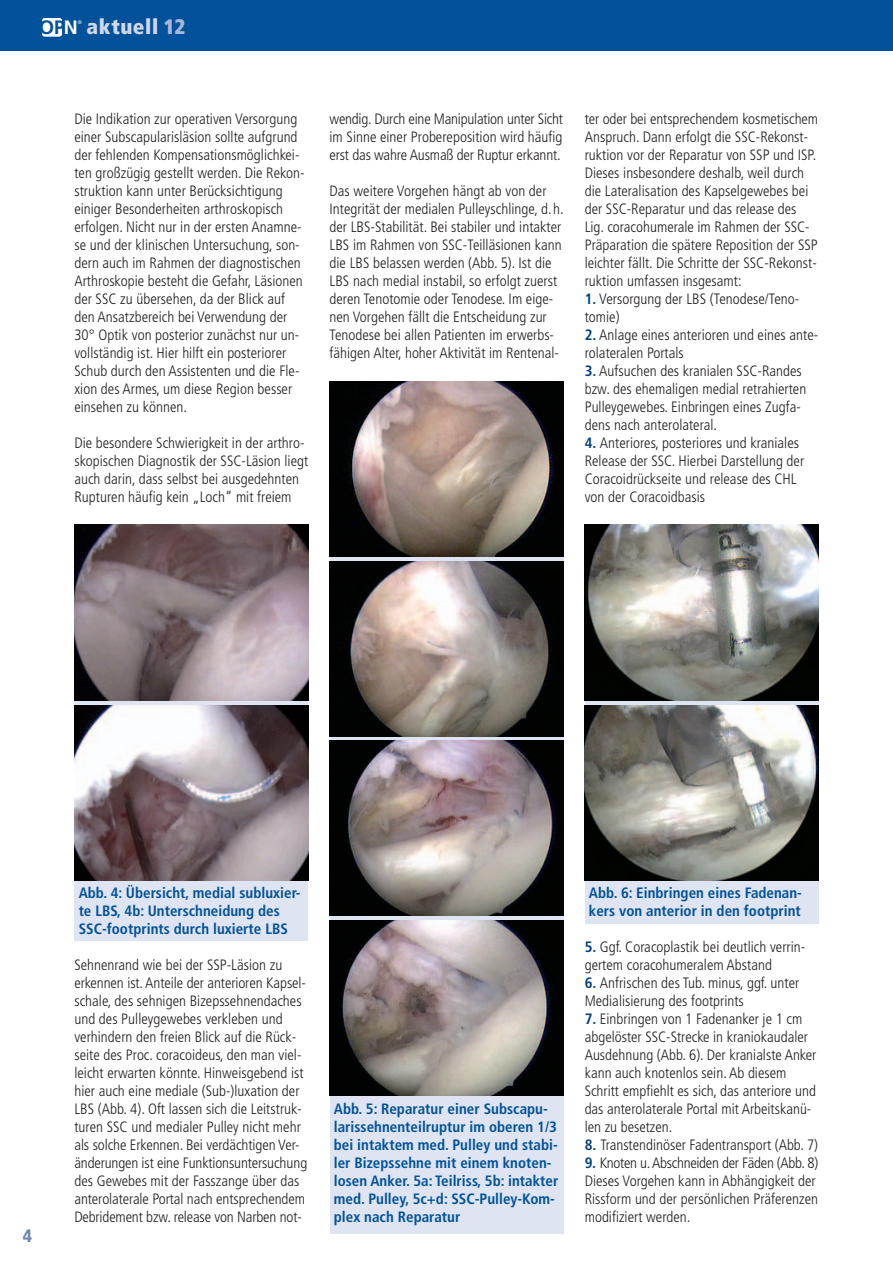
<style>
.page{position:relative;width:893px;height:1263px;background:#fff}
.page>*{position:absolute;margin:0;border:0;box-sizing:border-box;transform-origin:0 0}
.t1{font:900 condensed 21px "Frutiger";letter-spacing:.03em;color:#d0d7ea}
.t2{font:900 condensed 18px "Frutiger";color:#7186b4}
.t3{font:300 condensed 15px/18px "Frutiger";color:#231f20}
.t4{font:700 condensed 15px/18px "Frutiger";color:#01529a}
.t5{font:condensed 5.25px "Frutiger";color:#fff}
.s1{font-weight:700;font-stretch:normal;font-size:19.35px;color:#01529b}
.s2{font-weight:700;font-stretch:normal;font-size:19.35px;color:#fff}
.s3{color:#a8b6d9}
.s4{font-weight:700;color:#014081}
</style>
<div class="page">
<div style="left:0;top:0;width:893px;height:51px;background:#01529b"></div>
<div style="left:42px;top:19px;width:20px;height:17px;background:#fff;border-radius:2px"></div>
<div style="left:42px;top:19px;width:20px;height:17px;border:1px solid #fff;border-radius:2px"></div>
<div style="left:74px;top:538px;width:234px;height:403px;background:#dee4f1"></div>
<div style="left:330px;top:395px;width:233px;height:838px;background:#dee4f1"></div>
<div style="left:585px;top:538px;width:234px;height:386px;background:#dee4f1"></div>
<img style="left:74px;top:525px;width:234px;height:175px">
<img style="left:330px;top:381px;width:233px;height:176px">
<img style="left:330px;top:740px;width:233px;height:175px">
<img style="left:585px;top:525px;width:234px;height:175px">
<img style="left:74px;top:705px;width:234px;height:175px">
<img style="left:330px;top:562px;width:233px;height:175px">
<img style="left:330px;top:920px;width:233px;height:175px">
<img style="left:585px;top:705px;width:234px;height:175px">
<h1 class="t1" style="left:39px;top:14px;width:148px"><span class="s1">OP</span><span class="s2">N</span> aktuell <span class="s3">12</span></h1>
<p class="t5" style="left:78px;top:19px;width:6px">®</p>
<p class="t3" style="left:74px;top:110px;width:232px">Die Indikation zur operativen Versorgung einer Subscapularisläsion sollte aufgrund der fehlenden Kompensationsmöglichkei&shy;ten großzügig gestellt werden. Die Rekon&shy;struktion kann unter Berücksichtigung einiger Besonderheiten arthroskopisch erfolgen. Nicht nur in der ersten Anamne&shy;se und der klinischen Untersuchung, son&shy;dern auch im Rahmen der diagnostischen Arthroskopie besteht die Gefahr, Läsionen der SSC zu übersehen, da der Blick auf den Ansatzbereich bei Verwendung der 30° Optik von posterior zunächst nur un&shy;vollständig ist. Hier hilft ein posteriorer Schub durch den Assistenten und die Fle&shy;xion des Armes, um diese Region besser einsehen zu können.</p>
<p class="t3" style="left:74px;top:434px;width:235px">Die besondere Schwierigkeit in der arthro&shy;skopischen Diagnostik der SSC-Läsion liegt auch darin, dass selbst bei ausgedehnten Rupturen häufig kein „Loch“ mit freiem</p>
<p class="t3" style="left:330px;top:110px;width:235px;text-align:justify">wendig. Durch eine Manipulation unter Sicht im Sinne einer Probereposition wird häufig erst das wahre Ausmaß der Ruptur erkannt.</p>
<p class="t3" style="left:330px;top:182px;width:236px">Das weitere Vorgehen hängt ab von der Integrität der medialen Pulleyschlinge, d.h. der LBS-Stabilität. Bei stabiler und intakter LBS im Rahmen von SSC-Teilläsionen kann die LBS belassen werden (Abb. 5). Ist die LBS nach medial instabil, so erfolgt zuerst deren Tenotomie oder Tenodese. Im eige&shy;nen Vorgehen fällt die Entscheidung zur Tenodese bei allen Patienten im erwerbs&shy;fähigen Alter, hoher Aktivität im Rentenal-</p>
<p class="t3" style="left:585px;top:110px;width:235px">ter oder bei entsprechendem kosmetischem Anspruch. Dann erfolgt die SSC-Rekonst&shy;ruktion vor der Reparatur von SSP und ISP.<br>Dieses insbesondere deshalb, weil durch die Lateralisation des Kapselgewebes bei der SSC-Reparatur und das release des Lig. coracohumerale im Rahmen der SSC-Präparation die spätere Reposition der SSP leichter fällt. Die Schritte der SSC-Rekonst&shy;ruktion umfassen insgesamt:</p>
<p class="t3" style="left:585px;top:290px;width:216px"><span class="s4">1.</span> Versorgung der LBS (Tenodese/Teno&shy;tomie)</p>
<p class="t3" style="left:585px;top:326px;width:235px"><span class="s4">2.</span> Anlage eines anterioren und eines ante&shy;rolateralen Portals</p>
<p class="t3" style="left:585px;top:362px;width:223px"><span class="s4">3.</span> Aufsuchen des kranialen SSC-Randes bzw. des ehemaligen medial retrahierten Pulleygewebes. Einbringen eines Zugfa&shy;dens nach anterolateral.</p>
<p class="t3" style="left:585px;top:434px;width:221px"><span class="s4">4.</span> Anteriores, posteriores und kraniales Release der SSC. Hierbei Darstellung der Coracoidrückseite und release des CHL von der Coracoidbasis</p>
<p class="t2" style="left:23px;top:1225px;width:11px">4</p>
<p class="t4" style="left:79px;top:884px;width:223px">Abb. 4: Übersicht, medial subluxier&shy;te LBS, 4b: Unterschneidung des<br>SSC-footprints durch luxierte LBS</p>
<p class="t3" style="left:74px;top:956px;width:235px">Sehnenrand wie bei der SSP-Läsion zu erkennen ist. Anteile der anterioren Kapsel&shy;schale, des sehnigen Bizepssehnendaches und des Pulleygewebes verkleben und verhindern den freien Blick auf die Rück&shy;seite des Proc. coracoideus, den man viel&shy;leicht erwarten könnte. Hinweisgebend ist hier auch eine mediale (Sub-)luxation der LBS (Abb. 4). Oft lassen sich die Leitstruk&shy;turen SSC und medialer Pulley nicht mehr als solche Erkennen. Bei verdächtigen Ver-- änderungen ist eine Funktionsuntersuchung des Gewebes mit der Fasszange über das anterolaterale Portal nach entsprechendem Debridement bzw. release von Narben not-</p>
<p class="t4" style="left:334px;top:1100px;width:226px">Abb. 5: Reparatur einer Subscapu&shy;larissehnenteilruptur im oberen 1/3 bei intaktem med. Pulley und stabi&shy;ler Bizepssehne mit einem knoten&shy;losen Anker. 5a: Teilriss, 5b: intakter med. Pulley, 5c+d: SSC-Pulley-Kom&shy;plex nach Reparatur</p>
<p class="t4" style="left:589px;top:884px;width:215px">Abb. 6: Einbringen eines Fadenan&shy;kers von anterior in den footprint</p>
<p class="t3" style="left:585px;top:938px;width:222px"><span class="s4">5.</span> Ggf. Coracoplastik bei deutlich verrin&shy;gertem coracohumeralem Abstand</p>
<p class="t3" style="left:585px;top:974px;width:216px"><span class="s4">6.</span> Anfrischen des Tub. minus, ggf. unter<br>Medialisierung des footprints</p>
<p class="t3" style="left:585px;top:1010px;width:233px"><span class="s4">7.</span> Einbringen von 1 Fadenanker je 1 cm abgelöster SSC-Strecke in kraniokaudaler Ausdehnung (Abb. 6). Der kranialste Anker kann auch knotenlos sein. Ab diesem Schritt empfiehlt es sich, das anteriore und das anterolaterale Portal mit Arbeitskanü&shy;len zu besetzen.</p>
<p class="t3" style="left:585px;top:1136px;width:235px"><span class="s4">8.</span> Transtendinöser Fadentransport (Abb. 7)</p>
<p class="t3" style="left:585px;top:1154px;width:235px"><span class="s4">9.</span> Knoten u. Abschneiden der Fäden (Abb. 8)<br>Dieses Vorgehen kann in Abhängigkeit der Rissform und der persönlichen Präferenzen modifiziert werden.</p>
</div>
